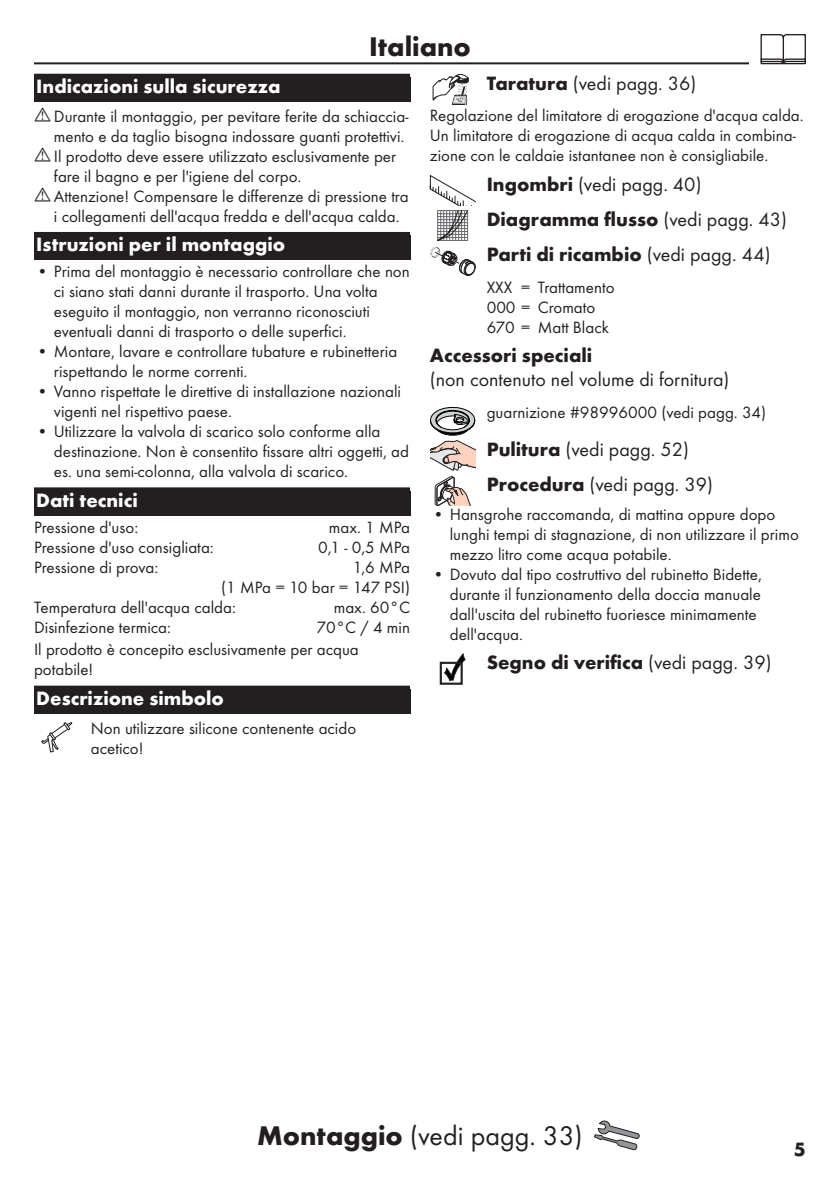
<style>
.page{position:relative;width:840px;height:1191px;background:#fff}
.page>*{position:absolute;margin:0;border:0;box-sizing:border-box;transform-origin:0 0}
.Montage_mit_Symbol_IT{font:28px "Futura TOT Boo";color:#231f20}
.Sprache_Rahmenwechsel_IT{font:700 28px "Futura TOT";color:#231f20}
.Ueberschrift_Grafik_IT{font:700 20px "Futura TOT";color:#231f20}
.Ueberschrift_IT{font:700 20px "Futura TOT";color:#fff}
.Ueberschrift_nach_Grafik_IT{font:20px/24px "Futura TOT Boo";color:#231f20}
.Ueberschrift_Grafik__folgeText_IT{font:20px "Futura TOT Boo";color:#231f20}
.Ueberschrift_Grafik_IT-2{font:20px "Futura TOT Boo";color:#231f20}
.Ueberschrift___IT{font:700 20px "Futura TOT";color:#fff}
.Normaltext_nach_Grafik_IT{font:17px/20px "Futura TOT Boo";color:#231f20}
.Techn__Daten_IT{font:17px "Futura TOT Boo";color:#231f20}
.Normaltext_Grafik_IT{font:17px/20px "Futura TOT Boo";color:#231f20}
.Normaltext_IT{font:17px/20px "Futura TOT Boo";color:#231f20}
.Farbe_IT{font:17px/20px "Futura TOT Boo";color:#231f20}
.s1{font-family:"Futura TOT";font-weight:700}
.s2{font-family:"Futura TOT Boo";font-weight:400}
</style>
<div class="page">
<hr style="left:34px;top:62px;width:771px;height:2px;background:#231f20">
<div style="left:748px;top:34px;width:68px;height:34px;background:#fff"></div>
<svg style="left:760px;top:34px;width:45px;height:30px"></svg>
<svg style="left:594px;top:1120px;width:45px;height:30px"></svg>
<div style="left:34px;top:74px;width:376px;height:28px;background:#231f20"></div>
<div style="left:34px;top:232px;width:376px;height:28px;background:#231f20"></div>
<div style="left:34px;top:487px;width:376px;height:28px;background:#231f20"></div>
<div style="left:34px;top:689px;width:376px;height:25px;background:#231f20"></div>
<div style="left:34px;top:685px;width:376px;height:28px;background:#231f20"></div>
<svg style="left:41px;top:722px;width:32px;height:30px"></svg>
<svg style="left:432px;top:74px;width:36px;height:31px"></svg>
<svg style="left:429px;top:175px;width:46px;height:101px"></svg>
<svg style="left:430px;top:406px;width:45px;height:64px"></svg>
<svg style="left:434px;top:476px;width:36px;height:30px"></svg>
<svg style="left:440px;top:654px;width:25px;height:30px"></svg>
<p class="Sprache_Rahmenwechsel_IT" style="left:369px;top:29px;width:103px">Italiano</p>
<p class="Ueberschrift___IT" style="left:36px;top:74px;width:246px">Indicazioni sulla sicurezza</p>
<p class="Normaltext_nach_Grafik_IT" style="left:54px;top:106px;width:356px">Durante il montaggio, per pevitare ferite da schiaccia&shy;mento e da taglio bisogna indossare guanti protettivi.</p>
<p class="Normaltext_nach_Grafik_IT" style="left:54px;top:146px;width:343px">Il prodotto deve essere utilizzato esclusivamente per fare il bagno e per l'igiene del corpo.</p>
<p class="Normaltext_nach_Grafik_IT" style="left:54px;top:186px;width:356px">Attenzione! Compensare le differenze di pressione tra i collegamenti dell'acqua fredda e dell'acqua calda.</p>
<p class="Ueberschrift_IT" style="left:36px;top:232px;width:250px">Istruzioni per il montaggio</p>
<p class="Normaltext_nach_Grafik_IT" style="left:54px;top:261px;width:357px;text-indent:-17px">• Prima del montaggio è necessario controllare che non ci siano stati danni durante il trasporto. Una volta eseguito il montaggio, non verranno riconosciuti eventuali danni di trasporto o delle superfici.</p>
<p class="Normaltext_nach_Grafik_IT" style="left:54px;top:341px;width:345px;text-indent:-17px">• Montare, lavare e controllare tubature e rubinetteria rispettando le norme correnti.</p>
<p class="Normaltext_nach_Grafik_IT" style="left:54px;top:381px;width:348px;text-indent:-17px">• Vanno rispettate le direttive di installazione nazionali vigenti nel rispettivo paese.</p>
<p class="Normaltext_nach_Grafik_IT" style="left:54px;top:421px;width:356px;text-indent:-17px">• Utilizzare la valvola di scarico solo conforme alla destinazione. Non è consentito fissare altri oggetti, ad es. una semi-colonna, alla valvola di scarico.</p>
<p class="Ueberschrift_IT" style="left:36px;top:488px;width:103px">Dati tecnici</p>
<p class="Techn__Daten_IT" style="left:34px;top:517px;width:106px">Pressione d'uso:</p>
<p class="Techn__Daten_IT" style="left:329px;top:517px;width:83px">max. 1 MPa</p>
<p class="Techn__Daten_IT" style="left:34px;top:537px;width:181px">Pressione d'uso consigliata:</p>
<p class="Techn__Daten_IT" style="left:318px;top:537px;width:93px">0,1 - 0,5 MPa</p>
<p class="Techn__Daten_IT" style="left:34px;top:557px;width:126px">Pressione di prova:</p>
<p class="Techn__Daten_IT" style="left:352px;top:557px;width:59px">1,6 MPa</p>
<p class="Techn__Daten_IT" style="left:221px;top:577px;width:190px">(1 MPa = 10 bar = 147 PSI)</p>
<p class="Techn__Daten_IT" style="left:34px;top:597px;width:203px">Temperatura dell'acqua calda:</p>
<p class="Techn__Daten_IT" style="left:333px;top:597px;width:78px">max. 60°C</p>
<p class="Techn__Daten_IT" style="left:34px;top:617px;width:138px">Disinfezione termica:</p>
<p class="Techn__Daten_IT" style="left:316px;top:617px;width:95px">70°C / 4 min</p>
<p class="Normaltext_IT" style="left:34px;top:639px;width:326px">Il prodotto è concepito esclusivamente per acqua potabile!</p>
<p class="Ueberschrift_IT" style="left:36px;top:686px;width:189px">Descrizione simbolo</p>
<p class="Normaltext_Grafik_IT" style="left:91px;top:718px;width:267px">Non utilizzare silicone contenente acido acetico!</p>
<p class="Ueberschrift_Grafik__folgeText_IT" style="left:486px;top:71px;width:211px"><span class="s1">Taratura</span> (vedi pagg. 36)</p>
<p class="Normaltext_nach_Grafik_IT" style="left:429px;top:105px;width:375px">Regolazione del limitatore di erogazione d'acqua calda.<br>Un limitatore di erogazione di acqua calda in combina&shy;zione con le caldaie istantanee non è consigliabile.</p>
<p class="Ueberschrift_Grafik_IT-2" style="left:486px;top:172px;width:216px"><span class="s1">Ingombri</span> (vedi pagg. 40)</p>
<p class="Ueberschrift_Grafik_IT" style="left:486px;top:207px;width:301px">Diagramma flusso <span class="s2">(vedi pagg. 43)</span></p>
<p class="Ueberschrift_Grafik_IT" style="left:486px;top:242px;width:285px">Parti di ricambio <span class="s2">(vedi pagg. 44)</span></p>
<p class="Farbe_IT" style="left:486px;top:277px;width:129px">XXX = Trattamento<br>000 = Cromato<br>670 = Matt Black</p>
<p class="Ueberschrift_nach_Grafik_IT" style="left:429px;top:343px;width:301px"><span class="s1">Accessori speciali<br></span>(non contenuto nel volume di fornitura)</p>
<p class="Normaltext_Grafik_IT" style="left:486px;top:402px;width:281px">guarnizione #98996000 (vedi pagg. 34)</p>
<p class="Ueberschrift_Grafik_IT-2" style="left:486px;top:437px;width:204px"><span class="s1">Pulitura</span> (vedi pagg. 52)</p>
<p class="Ueberschrift_Grafik__folgeText_IT" style="left:486px;top:472px;width:228px"><span class="s1">Procedura</span> (vedi pagg. 39)</p>
<p class="Normaltext_nach_Grafik_IT" style="left:449px;top:504px;width:350px;text-indent:-17px">• Hansgrohe raccomanda, di mattina oppure dopo lunghi tempi di stagnazione, di non utilizzare il primo mezzo litro come acqua potabile.</p>
<p class="Normaltext_nach_Grafik_IT" style="left:449px;top:564px;width:313px;text-indent:-17px">• Dovuto dal tipo costruttivo del rubinetto Bidette, durante il funzionamento della doccia manuale dall'uscita del rubinetto fuoriesce minimamente dell'acqua.</p>
<p class="Ueberschrift_Grafik_IT" style="left:486px;top:650px;width:286px">Segno di verifica <span class="s2">(vedi pagg. 39)</span></p>
<p class="Montage_mit_Symbol_IT" style="left:257px;top:1119px;width:327px"><span class="s1">Montaggio</span> (vedi pagg. 33)</p>
<p class="Ueberschrift_Grafik_IT" style="left:793px;top:1136px;width:13px">5</p>
</div>
